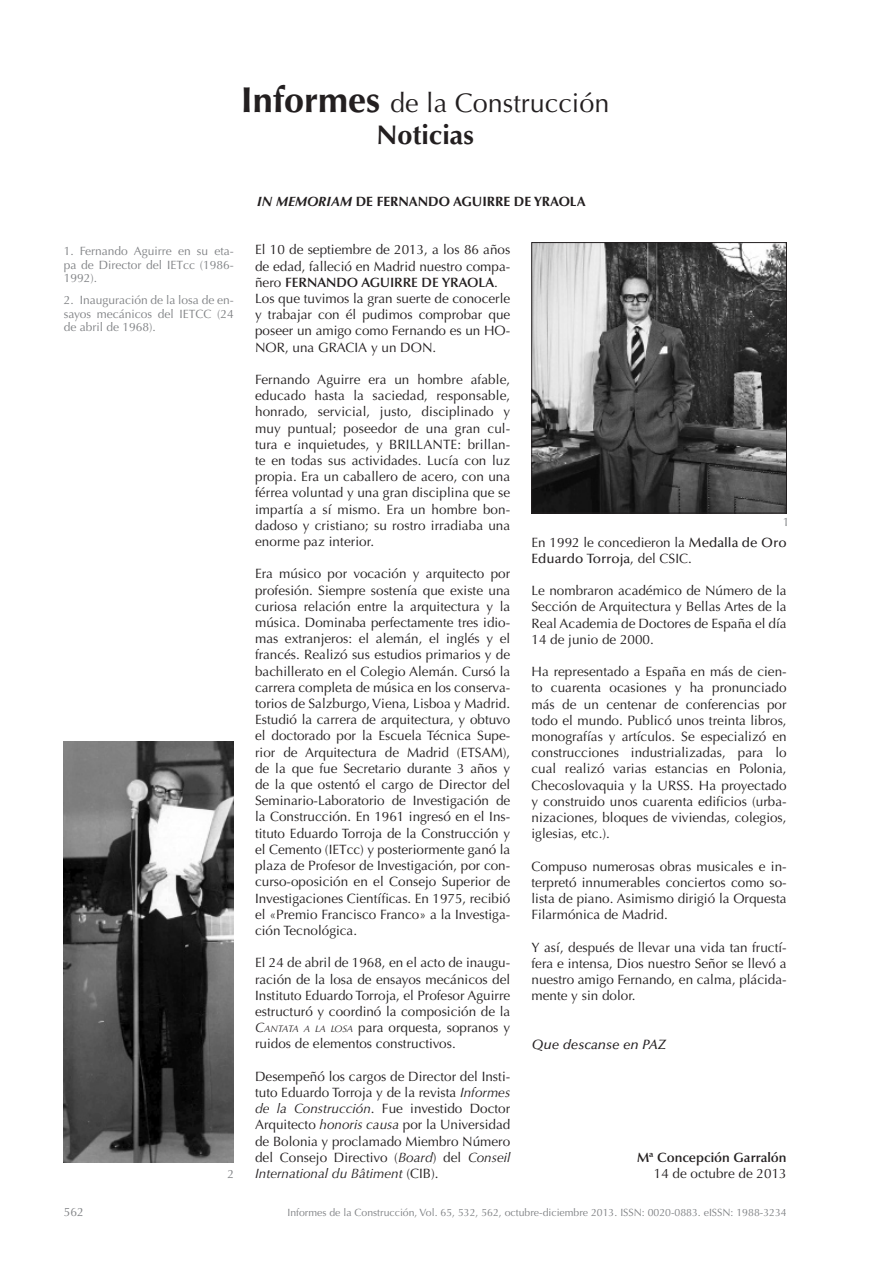
<style>
.page{position:relative;width:893px;height:1263px;background:#fff}
.page>*{position:absolute;margin:0;border:0;box-sizing:border-box;transform-origin:0 0}
.t1{font:27px "Optima LT Std";color:#231f20}
.t2{font:700 27px "Optima LT Std";color:#231f20}
.t3{font:13.5px/16.2px "Optima LT Std";color:#231f20;text-align:justify}
.t4{font:700 13.5px "Optima LT Std";color:#231f20}
.t5{font:600 13.5px "Optima LT Std";color:#231f20}
.t6{font:italic 500 13.5px "Optima LT Std";color:#231f20}
.PIE1{font:12px/13.5px "Optima LT Std";color:#808285;text-align:justify}
.t7{font:10.5px "Optima LT Std";color:#808285}
.s1{font-weight:700;font-size:36px}
.s2{font-style:italic}
.s3{font-weight:600}
.s4{font-style:italic;font-size:9.45px}
.s5{font-weight:500}
</style>
<div class="page">
<img style="left:533px;top:244px;width:252px;height:267px">
<div style="left:531px;top:242px;width:256px;height:271px;border:1px solid #231f20"></div>
<img style="left:64px;top:741px;width:170px;height:421px">
<p class="t1" style="left:241px;top:87px;width:370px"><span class="s1">Informes</span> de la Construcción</p>
<p class="t2" style="left:376px;top:119px;width:99px">Noticias</p>
<p class="PIE1" style="left:64px;top:244px;width:172px">1. Fernando Aguirre en su eta&shy;pa de Director del IETcc (1986- 1992).</p>
<p class="PIE1" style="left:64px;top:294px;width:172px">2. Inauguración de la losa de en&shy;sayos mecánicos del IETCC (24 de abril de 1968).</p>
<p class="PIE1" style="left:228px;top:1167px;width:8px">2</p>
<p class="t4" style="left:257px;top:193px;width:330px"><span class="s2">IN MEMORIAM</span> DE FERNANDO AGUIRRE DE YRAOLA</p>
<p class="t3" style="left:255px;top:242px;width:257px">El 10 de septiembre de 2013, a los 86 años de edad, falleció en Madrid nuestro compa&shy;ñero <span class="s3">FERNANDO AGUIRRE DE YRAOLA</span>.</p>
<p class="t3" style="left:255px;top:291px;width:257px">Los que tuvimos la gran suerte de conocerle y trabajar con él pudimos comprobar que poseer un amigo como Fernando es un HO-NOR, una GRACIA y un DON.</p>
<p class="t3" style="left:255px;top:372px;width:257px">Fernando Aguirre era un hombre afable, educado hasta la saciedad, responsable, honrado, servicial, justo, disciplinado y muy puntual; poseedor de una gran cul&shy;tura e inquietudes, y BRILLANTE: brillan&shy;te en todas sus actividades. Lucía con luz propia. Era un caballero de acero, con una férrea voluntad y una gran disciplina que se impartía a sí mismo. Era un hombre bon&shy;dadoso y cristiano; su rostro irradiaba una enorme paz interior.</p>
<p class="t3" style="left:255px;top:566px;width:257px">Era músico por vocación y arquitecto por profesión. Siempre sostenía que existe una curiosa relación entre la arquitectura y la música. Dominaba perfectamente tres idio&shy;mas extranjeros: el alemán, el inglés y el francés. Realizó sus estudios primarios y de bachillerato en el Colegio Alemán. Cursó la carrera completa de música en los conserva&shy;torios de Salzburgo, Viena, Lisboa y Madrid.<br>Estudió la carrera de arquitectura, y obtuvo el doctorado por la Escuela Técnica Supe&shy;rior de Arquitectura de Madrid (ETSAM), de la que fue Secretario durante 3 años y de la que ostentó el cargo de Director del Seminario-Laboratorio de Investigación de la Construcción. En 1961 ingresó en el Ins&shy;tituto Eduardo Torroja de la Construcción y el Cemento (IETcc) y posteriormente ganó la plaza de Profesor de Investigación, por con&shy;curso-oposición en el Consejo Superior de Investigaciones Científicas. En 1975, recibió el «Premio Francisco Franco» a la Investiga&shy;ción Tecnológica.</p>
<p class="t3" style="left:255px;top:955px;width:257px">El 24 de abril de 1968, en el acto de inaugu&shy;ración de la losa de ensayos mecánicos del Instituto Eduardo Torroja, el Profesor Aguirre estructuró y coordinó la composición de la <span class="s2">C</span><span class="s4">ANTATA A LA LOSA</span> para orquesta, sopranos y ruidos de elementos constructivos.</p>
<p class="t3" style="left:255px;top:1068px;width:257px">Desempeñó los cargos de Director del Insti&shy;tuto Eduardo Torroja y de la revista <span class="s2">Informes de la Construcción</span>. Fue investido Doctor Arquitecto <span class="s2">honoris causa</span> por la Universidad de Bolonia y proclamado Miembro Número del Consejo Directivo (<span class="s2">Board</span>) del <span class="s2">Conseil International du Bâtiment</span> (CIB).</p>
<p class="PIE1" style="left:783px;top:515px;width:8px">1</p>
<p class="t3" style="left:531px;top:534px;width:257px">En 1992 le concedieron la <span class="s5">Medalla de Oro<br>Eduardo Torroja</span>, del CSIC.</p>
<p class="t3" style="left:531px;top:583px;width:257px">Le nombraron académico de Número de la Sección de Arquitectura y Bellas Artes de la Real Academia de Doctores de España el día 14 de junio de 2000.</p>
<p class="t3" style="left:531px;top:664px;width:257px">Ha representado a España en más de cien&shy;to cuarenta ocasiones y ha pronunciado más de un centenar de conferencias por todo el mundo. Publicó unos treinta libros, monografías y artículos. Se especializó en construcciones industrializadas, para lo cual realizó varias estancias en Polonia, Checoslovaquia y la URSS. Ha proyectado y construido unos cuarenta edificios (urba&shy;nizaciones, bloques de viviendas, colegios, iglesias, etc.).</p>
<p class="t3" style="left:531px;top:858px;width:257px">Compuso numerosas obras musicales e in&shy;terpretó innumerables conciertos como so&shy;lista de piano. Asimismo dirigió la Orquesta Filarmónica de Madrid.</p>
<p class="t3" style="left:531px;top:939px;width:257px">Y así, después de llevar una vida tan fructí&shy;fera e intensa, Dios nuestro Señor se llevó a nuestro amigo Fernando, en calma, plácida&shy;mente y sin dolor.</p>
<p class="t6" style="left:531px;top:1036px;width:136px">Que descanse en PAZ</p>
<p class="t5" style="left:637px;top:1150px;width:151px">Mª Concepción Garralón</p>
<p class="t3" style="left:654px;top:1166px;width:134px">14 de octubre de 2013</p>
<p class="PIE1" style="left:64px;top:1205px;width:22px">562</p>
<p class="t7" style="left:287px;top:1206px;width:501px">Informes de la Construcción, Vol. 65, 532, 562, octubre-diciembre 2013. ISSN: 0020-0883. eISSN: 1988-3234</p>
</div>
